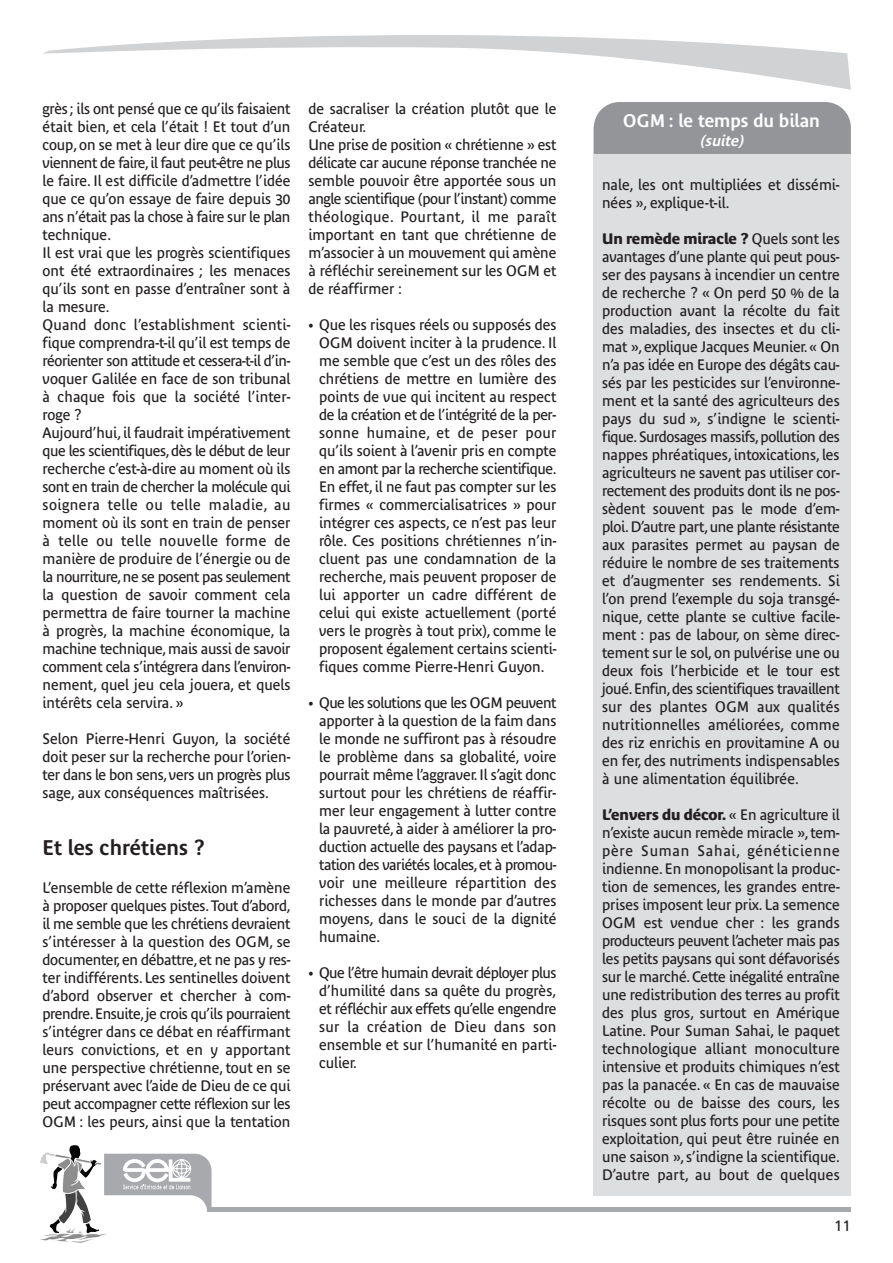
<style>
.page{position:relative;width:893px;height:1263px;background:#fff}
.page>*{position:absolute;margin:0;border:0;box-sizing:border-box;transform-origin:0 0}
.t1{font:600 21px "Bienvenue Beta";color:#231f20}
.t2{font:600 18px "Bienvenue Beta";color:#fff}
.t3{font:15px/18px "Bienvenue Beta";color:#231f20;text-align:justify}
.t4{font:italic 600 15px "Bienvenue Beta";color:#fff}
.t5{font:15px "Frutiger";color:#231f20}
.s1{font-size:13.5px}
.s2{font-weight:700}
</style>
<div class="page">
<svg style="left:43px;top:35px;width:807px;height:55px"></svg>
<img style="left:51px;top:1145px;width:46px;height:79px">
<hr style="left:207px;top:1208px;width:643px;height:4px;background:#a8a9ad">
<svg style="left:104px;top:1154px;width:107px;height:55px"></svg>
<div style="left:594px;top:127px;width:256px;height:1069px;background:#dddee0"></div>
<div style="left:594px;top:102px;width:256px;height:52px;background:#939598"></div>
<p class="t3" style="left:43px;top:100px;width:249px;text-align:left">grès ; ils ont pensé que ce qu’ils faisaient était bien, et cela l’était ! Et tout d’un coup, on se met à leur dire que ce qu’ils viennent de faire,il faut peut-être ne plus le faire. Il est difficile d’admettre l’idée que ce qu’on essaye de faire depuis 30 ans n’était pas la chose à faire sur le plan technique.<br>Il est vrai que les progrès scientifiques ont été extraordinaires ; les menaces qu’ils sont en passe d’entraîner sont à la mesure.<br>Quand donc l’establishment scienti&shy;fique comprendra-t-il qu’il est temps de réorienter son attitude et cessera-t-il d’in&shy;voquer Galilée en face de son tribunal à chaque fois que la société l’inter&shy;roge ?<br>Aujourd’hui, il faudrait impérativement que les scientifiques,dès le début de leur recherche c’est-à-dire au moment où ils sont en train de chercher la molécule qui soignera telle ou telle maladie, au moment où ils sont en train de penser à telle ou telle nouvelle forme de manière de produire de l’énergie ou de la nourriture,ne se posent pas seulement la question de savoir comment cela permettra de faire tourner la machine à progrès, la machine économique, la machine technique,mais aussi de savoir comment cela s’intégrera dans l’environ&shy;nement, quel jeu cela jouera, et quels intérêts cela servira. »</p>
<p class="t3" style="left:43px;top:730px;width:249px">Selon Pierre-Henri Guyon, la société doit peser sur la recherche pour l’orien&shy;ter dans le bon sens,vers un progrès plus sage, aux conséquences maîtrisées.</p>
<h1 class="t1" style="left:43px;top:839px;width:164px">Et les chrétiens ?</h1>
<p class="t3" style="left:43px;top:880px;width:249px">L’ensemble de cette réflexion m’amène à proposer quelques pistes.Tout d’abord, il me semble que les chrétiens devraient s’intéresser à la question des OGM, se documenter,en débattre,et ne pas y res&shy;ter indifférents. Les sentinelles doivent d’abord observer et chercher à com&shy;prendre.Ensuite,je crois qu’ils pourraient s’intégrer dans ce débat en réaffirmant leurs convictions, et en y apportant une perspective chrétienne, tout en se préservant avec l’aide de Dieu de ce qui peut accompagner cette réflexion sur les OGM : les peurs, ainsi que la tentation</p>
<p class="t3" style="left:308px;top:100px;width:249px;text-align:left">de sacraliser la création plutôt que le Créateur.<br>Une prise de position « chrétienne » est délicate car aucune réponse tranchée ne semble pouvoir être apportée sous un angle scientifique (pour l’instant) comme théologique. Pourtant, il me paraît important en tant que chrétienne de m’associer à un mouvement qui amène à réfléchir sereinement sur les OGM et de réaffirmer :</p>
<p class="t3" style="left:319px;top:316px;width:239px;text-indent:-11px"><span class="s1">•</span> Que les risques réels ou supposés des OGM doivent inciter à la prudence. Il me semble que c’est un des rôles des chrétiens de mettre en lumière des points de vue qui incitent au respect de la création et de l’intégrité de la per&shy;sonne humaine, et de peser pour qu’ils soient à l’avenir pris en compte en amont par la recherche scientifique.<br>En effet, il ne faut pas compter sur les firmes « commercialisatrices » pour intégrer ces aspects, ce n’est pas leur rôle. Ces positions chrétiennes n’in&shy;cluent pas une condamnation de la recherche, mais peuvent proposer de lui apporter un cadre différent de celui qui existe actuellement (porté vers le progrès à tout prix), comme le proposent également certains scienti&shy;fiques comme Pierre-Henri Guyon.</p>
<p class="t3" style="left:319px;top:694px;width:239px;text-indent:-11px"><span class="s1">•</span> Que les solutions que les OGM peuvent apporter à la question de la faim dans le monde ne suffiront pas à résoudre le problème dans sa globalité, voire pourrait même l’aggraver.Il s’agit donc surtout pour les chrétiens de réaffir&shy;mer leur engagement à lutter contre la pauvreté, à aider à améliorer la pro&shy;duction actuelle des paysans et l’adap&shy;tation des variétés locales,et à promou&shy;voir une meilleure répartition des richesses dans le monde par d’autres moyens, dans le souci de la dignité humaine.</p>
<p class="t3" style="left:319px;top:964px;width:239px;text-indent:-11px"><span class="s1">•</span> Que l’être humain devrait déployer plus d’humilité dans sa quête du progrès, et réfléchir aux effets qu’elle engendre sur la création de Dieu dans son ensemble et sur l’humanité en parti&shy;culier.</p>
<p class="t2" style="left:623px;top:113px;width:198px">OGM : le temps du bilan</p>
<p class="t4" style="left:700px;top:135px;width:48px">(suite)</p>
<p class="t3" style="left:602px;top:177px;width:239px">nale, les ont multipliées et dissémi&shy;nées », explique-t-il.</p>
<p class="t3" style="left:602px;top:231px;width:239px"><span class="s2">Un remède miracle ?</span> Quels sont les avantages d’une plante qui peut pous&shy;ser des paysans à incendier un centre de recherche ? « On perd 50 % de la production avant la récolte du fait des maladies, des insectes et du cli&shy;mat », explique Jacques Meunier. « On n’a pas idée en Europe des dégâts cau&shy;sés par les pesticides sur l’environne&shy;ment et la santé des agriculteurs des pays du sud », s’indigne le scienti&shy;fique.Surdosages massifs,pollution des nappes phréatiques, intoxications, les agriculteurs ne savent pas utiliser cor&shy;rectement des produits dont ils ne pos&shy;sèdent souvent pas le mode d’em&shy;ploi.D’autre part,une plante résistante aux parasites permet au paysan de réduire le nombre de ses traitements et d’augmenter ses rendements. Si l’on prend l’exemple du soja transgé&shy;nique, cette plante se cultive facile&shy;ment : pas de labour, on sème direc&shy;tement sur le sol, on pulvérise une ou deux fois l’herbicide et le tour est joué.Enfin,des scientifiques travaillent sur des plantes OGM aux qualités nutritionnelles améliorées, comme des riz enrichis en provitamine A ou en fer, des nutriments indispensables à une alimentation équilibrée.</p>
<p class="t3" style="left:602px;top:807px;width:239px"><span class="s2">L’envers du décor.</span> « En agriculture il n’existe aucun remède miracle », tem&shy;père Suman Sahai, généticienne indienne. En monopolisant la produc&shy;tion de semences, les grandes entre&shy;prises imposent leur prix. La semence OGM est vendue cher : les grands producteurs peuvent l’acheter mais pas les petits paysans qui sont défavorisés sur le marché.Cette inégalité entraîne une redistribution des terres au profit des plus gros, surtout en Amérique Latine. Pour Suman Sahai, le paquet technologique alliant monoculture intensive et produits chimiques n’est pas la panacée. « En cas de mauvaise récolte ou de baisse des cours, les risques sont plus forts pour une petite exploitation, qui peut être ruinée en une saison », s’indigne la scientifique.<br>D’autre part, au bout de quelques</p>
<p class="t5" style="left:834px;top:1220px;width:18px">11</p>
</div>
